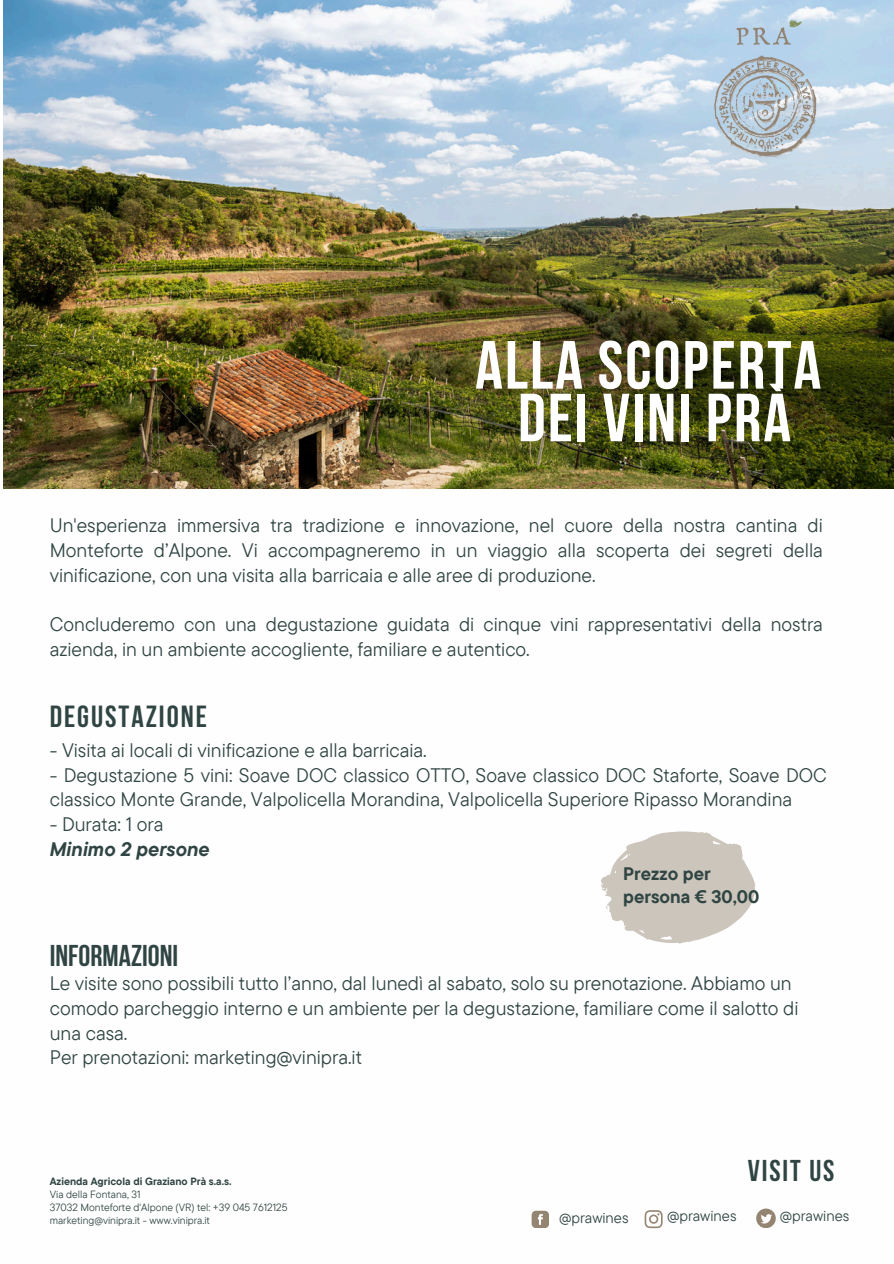
<style>
.page{position:relative;width:894px;height:1264px;background:#fff}
.page>*{position:absolute;margin:0;border:0;box-sizing:border-box;transform-origin:0 0}
.t1{font:700 67.95px/52.7px "Bebas Neue";letter-spacing:.03em;color:#fff;text-align:center}
.t2{font:700 30.45px "Bebas Neue";letter-spacing:.065em;color:#304543}
.t3{font:700 30px "Bebas Neue";color:#304543}
.t4{font:19.5px/24.8px "TT Commons Pro";color:#304543}
.t5{font:italic 700 19.5px/24.8px "TT Commons Pro";color:#304543}
.t6{font:700 18px/22.5px "TT Commons Pro";color:#304543}
.t7{font:15px "TT Commons Pro";color:#304543}
.t8{font:10.5px "TT Commons Pro";color:#304543}
.t9{font:700 10.5px "TT Commons Pro";color:#304543}
.s1{font-weight:400;font-style:normal}
</style>
<div class="page">
<img style="left:3px;top:0;width:890px;height:488px">
<img style="left:712px;top:20px;width:105px;height:138px">
<svg style="left:531px;top:1210px;width:17px;height:17px"></svg>
<svg style="left:644px;top:1210px;width:18px;height:18px"></svg>
<svg style="left:756px;top:1208px;width:19px;height:19px"></svg>
<svg style="left:601px;top:831px;width:154px;height:112px"></svg>
<h4 class="t1" style="left:475px;top:345px;width:347px">ALLA SCOPERTA<br>DEI VINI PRÀ</h4>
<p class="t4" style="left:50px;top:512px;width:774px;text-align:justify">Un'esperienza immersiva tra tradizione e innovazione, nel cuore della nostra cantina di Monteforte d’Alpone. Vi accompagneremo in un viaggio alla scoperta dei segreti della vinificazione, con una visita alla barricaia e alle aree di produzione.</p>
<p class="t4" style="left:50px;top:611px;width:774px">Concluderemo con una degustazione guidata di cinque vini rappresentativi della nostra azienda, in un ambiente accogliente, familiare e autentico.</p>
<p class="t2" style="left:50px;top:704px;width:158px">DEGUSTAZIONE</p>
<h4 class="t4" style="left:50px;top:737px;width:378px">- Visita ai locali di vinificazione e alla barricaia.</h4>
<h4 class="t4" style="left:50px;top:762px;width:778px">- Degustazione 5 vini: Soave DOC classico OTTO, Soave classico DOC Staforte, Soave DOC classico Monte Grande, Valpolicella Morandina, Valpolicella Superiore Ripasso Morandina</h4>
<h4 class="t5" style="left:50px;top:811px;width:161px"><span class="s1">- Durata: 1 ora<br></span>Minimo 2 persone</h4>
<h4 class="t3" style="left:50px;top:943px;width:130px">INFORMAZIONI</h4>
<h2 class="t6" style="left:623px;top:862px;width:138px">Prezzo per persona € 30,00</h2>
<h1 class="t4" style="left:50px;top:970px;width:750px">Le visite sono possibili tutto l’anno, dal lunedì al sabato, solo su prenotazione. Abbiamo un comodo parcheggio interno e un ambiente per la degustazione, familiare come il salotto di una casa.<br>Per prenotazioni: marketing@vinipra.it</h1>
<h2 class="t9" style="left:50px;top:1174px;width:183px">Azienda Agricola di Graziano Prà s.a.s.</h2>
<h4 class="t8" style="left:50px;top:1187px;width:92px">Via della Fontana, 31</h4>
<p class="t8" style="left:50px;top:1200px;width:239px">37032 Monteforte d'Alpone (VR) tel: +39 045 7612125</p>
<h3 class="t8" style="left:50px;top:1213px;width:162px">marketing@vinipra.it - www.vinipra.it</h3>
<h2 class="t3" style="left:747px;top:1158px;width:88px">VISIT US</h2>
<p class="t7" style="left:559px;top:1208px;width:71px">@prawines</p>
<p class="t7" style="left:667px;top:1206px;width:71px">@prawines</p>
<p class="t7" style="left:779px;top:1206px;width:71px">@prawines</p>
</div>
